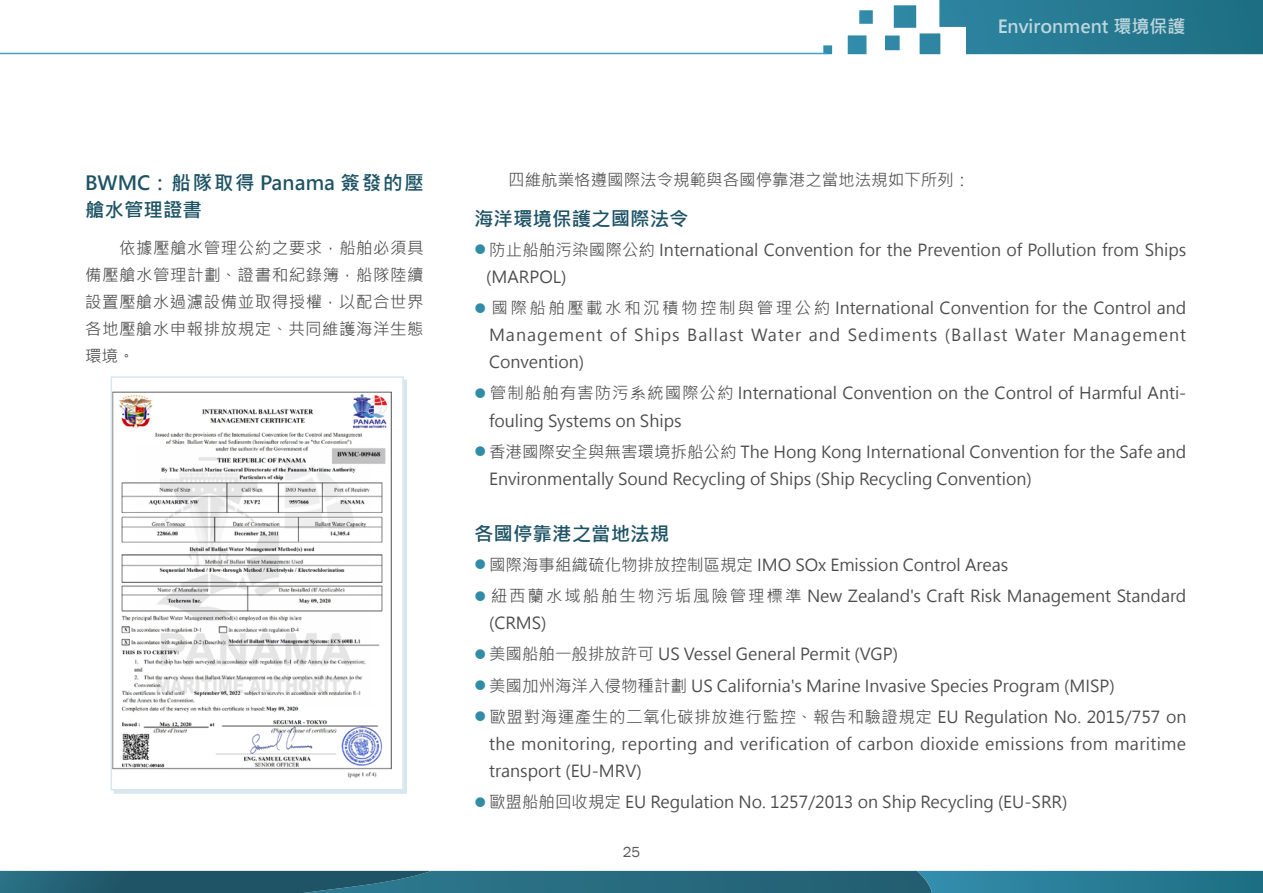
<style>
.page{position:relative;width:1263px;height:893px;background:#fff}
.page>*{position:absolute;margin:0;border:0;box-sizing:border-box;transform-origin:0 0}
._4號標題{font:700 19.5px/27px "Microsoft Jheng Hei";color:#1d5365}
.t1{font:700 18px "Microsoft Jheng Hei";color:#fff}
.齊左項目內文{font:16.5px/27px "Microsoft Jheng Hei";color:#4c4c4e}
.內文{font:16.5px/27px "Microsoft Jheng Hei";letter-spacing:.03em;color:#4c4c4e;text-align:justify}
.內文-2{font:16.5px "Microsoft Jheng Hei";color:#4c4c4e}
.t2{font:15px "Franklin Gothic";color:#58585b}
.s1{font-size:12.3px;color:#318ca6}
</style>
<div class="page">
<svg style="left:0;top:871px;width:1263px;height:22px;background:#256a7f"></svg>
<svg style="left:823px;top:0;width:440px;height:54px"></svg>
<hr style="left:0;top:53px;width:827px;height:1px;background:#3ea3cb">
<img style="left:114px;top:391px;width:278px;height:387px">
<div style="left:111px;top:376px;width:293px;height:414px;border:2px solid #d7e6f0"></div>
<p class="t1" style="left:997px;top:15px;width:189px">Environment 環境保護</p>
<p class="_4號標題" style="left:85px;top:169px;width:340px">BWMC：船隊取得 Panama 簽發的壓艙水管理證書</p>
<p class="內文" style="left:85px;top:234px;width:340px;text-indent:34px">依據壓艙水管理公約之要求，船舶必須具備壓艙水管理計劃、證書和紀錄簿，船隊陸續設置壓艙水過濾設備並取得授權，以配合世界各地壓艙水申報排放規定、共同維護海洋生態環境。</p>
<p class="內文-2" style="left:508px;top:169px;width:463px">四維航業恪遵國際法令規範與各國停靠港之當地法規如下所列：</p>
<p class="_4號標題" style="left:474px;top:206px;width:216px">海洋環境保護之國際法令</p>
<p class="齊左項目內文" style="left:486px;top:236px;width:702px;text-indent:-12px"><span class="s1">●</span> 防止船舶污染國際公約 International Convention for the Prevention of Pollution from Ships (MARPOL)</p>
<p class="齊左項目內文" style="left:489px;top:295px;width:699px;text-align:justify;text-indent:-15px"><span class="s1">●</span> 國際船舶壓載水和沉積物控制與管理公約 International Convention for the Control and Management of Ships Ballast Water and Sediments (Ballast Water Management Convention)</p>
<p class="齊左項目內文" style="left:489px;top:380px;width:699px;text-indent:-15px"><span class="s1">●</span> 管制船舶有害防污系統國際公約 International Convention on the Control of Harmful Anti&shy;fouling Systems on Ships</p>
<p class="齊左項目內文" style="left:489px;top:438px;width:699px;text-indent:-15px"><span class="s1">●</span> 香港國際安全與無害環境拆船公約 The Hong Kong International Convention for the Safe and<br>Environmentally Sound Recycling of Ships (Ship Recycling Convention)</p>
<p class="_4號標題" style="left:474px;top:521px;width:196px">各國停靠港之當地法規</p>
<p class="齊左項目內文" style="left:474px;top:551px;width:536px"><span class="s1">●</span> 國際海事組織硫化物排放控制區規定 IMO SOx Emission Control Areas</p>
<p class="齊左項目內文" style="left:489px;top:582px;width:699px;text-indent:-15px"><span class="s1">●</span> 紐西蘭水域船舶生物污垢風險管理標準 New Zealand's Craft Risk Management Standard (CRMS)</p>
<p class="齊左項目內文" style="left:474px;top:641px;width:425px"><span class="s1">●</span> 美國船舶一般排放許可 US Vessel General Permit (VGP)</p>
<p class="齊左項目內文" style="left:474px;top:672px;width:642px"><span class="s1">●</span> 美國加州海洋入侵物種計劃 US California's Marine Invasive Species Program (MISP)</p>
<p class="齊左項目內文" style="left:489px;top:703px;width:699px;text-align:justify;text-indent:-15px"><span class="s1">●</span> 歐盟對海運產生的二氧化碳排放進行監控、報告和驗證規定 EU Regulation No. 2015/757 on the monitoring, reporting and verification of carbon dioxide emissions from maritime transport (EU-MRV)</p>
<p class="齊左項目內文" style="left:474px;top:788px;width:595px"><span class="s1">●</span> 歐盟船舶回收規定 EU Regulation No. 1257/2013 on Ship Recycling (EU-SRR)</p>
<p class="t2" style="left:623px;top:842px;width:19px">25</p>
</div>
